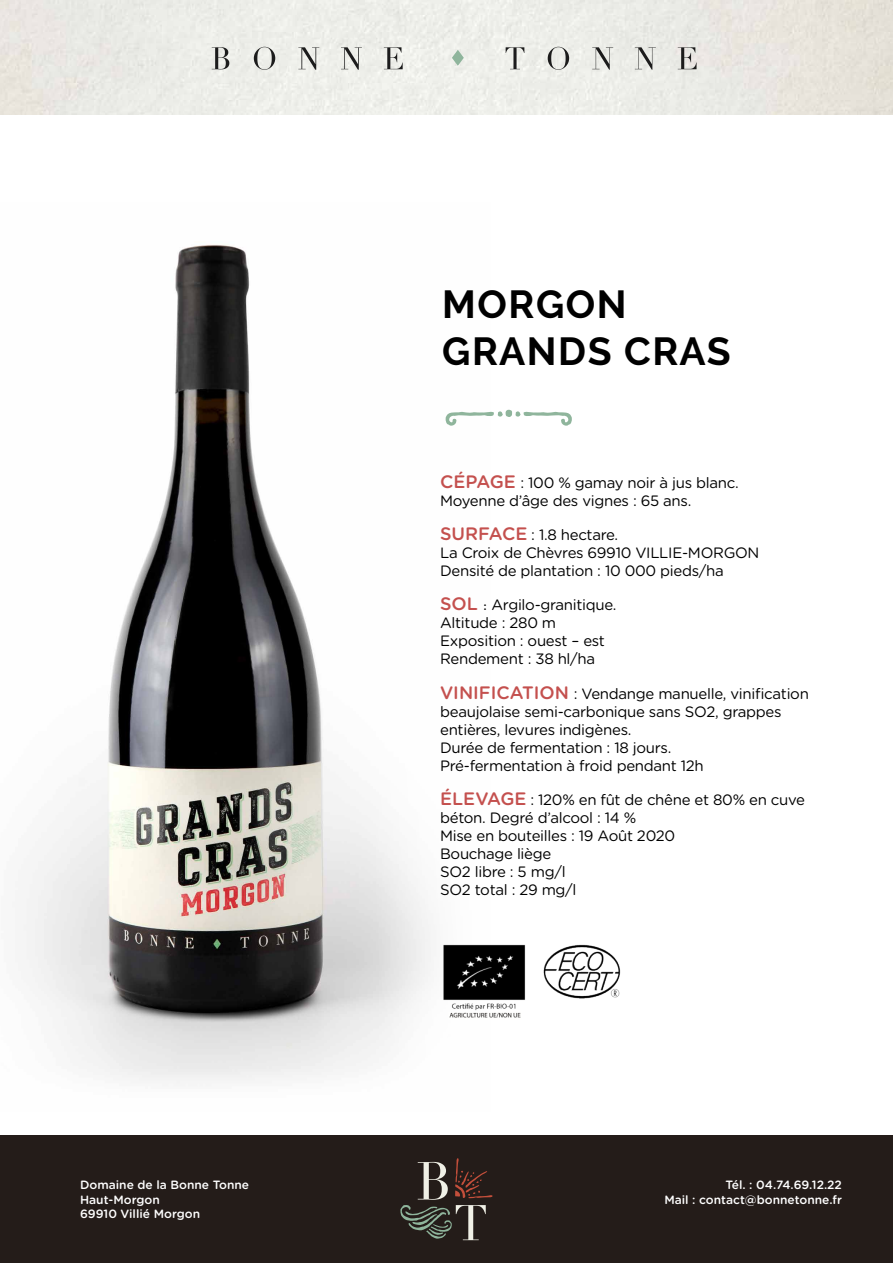
<style>
.page{position:relative;width:893px;height:1263px;background:#fff}
.page>*{position:absolute;margin:0;border:0;box-sizing:border-box;transform-origin:0 0}
.t1{font:700 39px/46.8px "Raleway";letter-spacing:.04em;color:#000}
.t2{font:15px/18px "Gotham Rounded";letter-spacing:-.02em;color:#000}
.t3{font:500 12px/14.4px "Gotham Rounded";color:#fff;text-align:right}
.s1{font-weight:500;font-size:18px;color:#c4504e}
.s2{font-family:"Cochin"}
</style>
<div class="page">
<div style="left:0;top:1135px;width:893px;height:128px;background:#241c19"></div>
<svg style="left:400px;top:1158px;width:93px;height:82px"></svg>
<img style="left:23px;top:245px;width:408px;height:839px">
<img style="left:0;top:0;width:893px;height:115px">
<svg style="left:452px;top:50px;width:12px;height:16px"></svg>
<svg style="left:212px;top:47px;width:17px;height:22px"></svg>
<svg style="left:254px;top:47px;width:21px;height:23px"></svg>
<svg style="left:298px;top:47px;width:21px;height:23px"></svg>
<svg style="left:341px;top:47px;width:21px;height:23px"></svg>
<svg style="left:384px;top:47px;width:19px;height:22px"></svg>
<svg style="left:506px;top:47px;width:18px;height:22px"></svg>
<svg style="left:548px;top:47px;width:21px;height:23px"></svg>
<svg style="left:592px;top:47px;width:21px;height:23px"></svg>
<svg style="left:635px;top:47px;width:21px;height:23px"></svg>
<svg style="left:678px;top:47px;width:18px;height:22px"></svg>
<img style="left:443px;top:944px;width:178px;height:74px">
<p class="t3" style="left:80px;top:1177px;width:171px;text-align:left">Domaine de la Bonne Tonne<br>Haut-Morgon<br>69910 Villié Morgon</p>
<h1 class="t1" style="left:442px;top:281px;width:290px">MORGON<br>GRANDS CRAS</h1>
<p class="t2" style="left:440px;top:473px;width:300px"><span class="s1">CÉPAGE</span> : 100 % gamay noir à jus blanc.<br>Moyenne d’âge des vignes : 65 ans.</p>
<p class="t2" style="left:440px;top:525px;width:321px"><span class="s1">SURFACE</span> : 1.8 hectare.<br>La Croix de Chèvres 69910 VILLIE-MORGON<br>Densité de plantation : 10 000 pieds/ha</p>
<p class="t2" style="left:440px;top:595px;width:178px"><span class="s1">SOL</span> <span class="s2">:</span> Argilo-granitique.<br>Altitude : 280 m<br>Exposition : ouest – est<br>Rendement : 38 hl/ha</p>
<p class="t2" style="left:440px;top:684px;width:370px"><span class="s1">VINIFICATION</span> : Vendange manuelle, vinification beaujolaise semi-carbonique sans SO2, grappes entières, levures indigènes.<br>Durée de fermentation : 18 jours.<br>Pré-fermentation à froid pendant 12h</p>
<p class="t2" style="left:440px;top:790px;width:366px"><span class="s1">ÉLEVAGE</span> : 120% en fût de chêne et 80% en cuve béton. Degré d’alcool : 14 %<br>Mise en bouteilles : 19 Août 2020<br>Bouchage liège<br>SO2 libre : 5 mg/l<br>SO2 total : 29 mg/l</p>
<p class="t3" style="left:664px;top:1177px;width:179px">Tél. : 04.74.69.12.22<br>Mail : contact@bonnetonne.fr</p>
</div>
